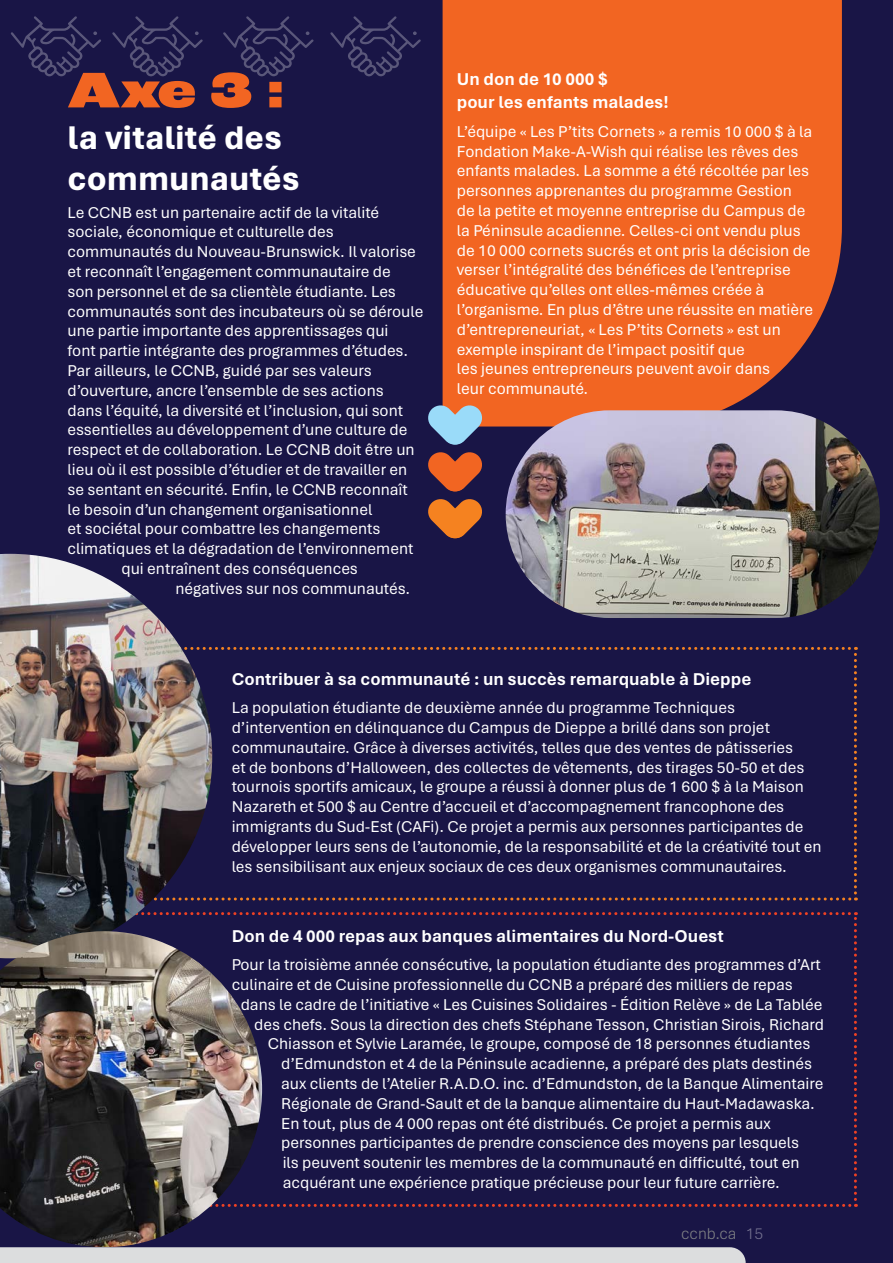
<style>
.page{position:relative;width:893px;height:1263px;background:#191546}
.page>*{position:absolute;margin:0;border:0;box-sizing:border-box;transform-origin:0 0}
.t1{font:900 expanded 52.5px "Roc Grotesk";color:#f26522}
.t2{font:800 34.5px/41.4px "Aptos";color:#fff}
.t3{font:700 18px/23.4px "Aptos";color:#fff}
.t4{font:16.5px/19.8px "Aptos";color:#fff}
.t5{font:300 16.5px "Aptos";color:#808285}
.Paragraph_Style_1{font:300 16.5px "Aptos";color:#757290}
</style>
<div class="page">
<svg style="left:11px;top:16px;width:90px;height:60px"></svg>
<svg style="left:112px;top:16px;width:91px;height:60px"></svg>
<svg style="left:223px;top:16px;width:91px;height:60px"></svg>
<svg style="left:330px;top:16px;width:91px;height:60px"></svg>
<div style="left:443px;top:0;width:399px;height:426px;background:#f26522"></div>
<img style="left:506px;top:410px;width:374px;height:208px;border-radius:104px">
<svg style="left:428px;top:404px;width:55px;height:135px"></svg>
<svg style="left:212px;top:647px;width:645px;height:253px"></svg>
<svg style="left:215px;top:912px;width:642px;height:295px"></svg>
<img style="left:0;top:554px;width:212px;height:377px">
<img style="left:0;top:931px;width:262px;height:316px">
<div style="left:0;top:1247px;width:746px;height:16px;background:#dcddde"></div>
<p class="t1" style="left:68px;top:57px;width:218px">Axe 3 :</p>
<p class="t2" style="left:68px;top:115px;width:234px">la vitalité des communautés</p>
<p class="t4" style="left:68px;top:202px;width:313px">Le CCNB est un partenaire actif de la vitalité</p>
<p class="t4" style="left:68px;top:221px;width:268px">sociale, économique et culturelle des</p>
<p class="t4" style="left:68px;top:241px;width:350px">communautés du Nouveau-Brunswick. Il valorise</p>
<p class="t4" style="left:68px;top:261px;width:325px">et reconnaît l’engagement communautaire de</p>
<p class="t4" style="left:68px;top:281px;width:330px">son personnel et de sa clientèle étudiante. Les</p>
<p class="t4" style="left:68px;top:301px;width:357px">communautés sont des incubateurs où se déroule</p>
<p class="t4" style="left:68px;top:320px;width:322px">une partie importante des apprentissages qui</p>
<p class="t4" style="left:68px;top:340px;width:342px">font partie intégrante des programmes d’études.</p>
<p class="t4" style="left:68px;top:360px;width:306px">Par ailleurs, le CCNB, guidé par ses valeurs</p>
<p class="t4" style="left:68px;top:380px;width:318px">d’ouverture, ancre l’ensemble de ses actions</p>
<p class="t4" style="left:68px;top:400px;width:337px">dans l’équité, la diversité et l’inclusion, qui sont</p>
<p class="t4" style="left:68px;top:419px;width:341px">essentielles au développement d’une culture de</p>
<p class="t4" style="left:68px;top:439px;width:349px">respect et de collaboration. Le CCNB doit être un</p>
<p class="t4" style="left:68px;top:459px;width:341px">lieu où il est possible d’étudier et de travailler en</p>
<p class="t4" style="left:68px;top:479px;width:342px">se sentant en sécurité. Enfin, le CCNB reconnaît</p>
<p class="t4" style="left:68px;top:499px;width:306px">le besoin d’un changement organisationnel</p>
<p class="t4" style="left:68px;top:518px;width:314px">et sociétal pour combattre les changements</p>
<p class="t4" style="left:68px;top:538px;width:347px">climatiques et la dégradation de l’environnement</p>
<p class="t4" style="left:122px;top:558px;width:238px">qui entraînent des conséquences</p>
<p class="t4" style="left:175px;top:578px;width:236px">négatives sur nos communautés.</p>
<p class="t3" style="left:457px;top:67px;width:213px">Un don de 10 000 $<br>pour les enfants malades!</p>
<p class="t4" style="left:457px;top:121px;width:358px">L’équipe « Les P’tits Cornets » a remis 10 000 $ à la Fondation Make-A-Wish qui réalise les rêves des enfants malades. La somme a été récoltée par les personnes apprenantes du programme Gestion de la petite et moyenne entreprise du Campus de la Péninsule acadienne. Celles-ci ont vendu plus de 10 000 cornets sucrés et ont pris la décision de verser l’intégralité des bénéfices de l’entreprise éducative qu’elles ont elles-mêmes créée à l’organisme. En plus d’être une réussite en matière d’entrepreneuriat, « Les P’tits Cornets » est un exemple inspirant de l’impact positif que<br>les jeunes entrepreneurs peuvent avoir dans<br>leur communauté.</p>
<p class="t3" style="left:232px;top:666px;width:521px">Contribuer à sa communauté : un succès remarquable à Dieppe</p>
<p class="t4" style="left:232px;top:697px;width:591px">La population étudiante de deuxième année du programme Techniques d’intervention en délinquance du Campus de Dieppe a brillé dans son projet communautaire. Grâce à diverses activités, telles que des ventes de pâtisseries<br>et de bonbons d’Halloween, des collectes de vêtements, des tirages 50-50 et des tournois sportifs amicaux, le groupe a réussi à donner plus de 1 600 $ à la Maison Nazareth et 500 $ au Centre d’accueil et d’accompagnement francophone des immigrants du Sud-Est (CAFi). Ce projet a permis aux personnes participantes de développer leurs sens de l’autonomie, de la responsabilité et de la créativité tout en les sensibilisant aux enjeux sociaux de ces deux organismes communautaires.</p>
<p class="t3" style="left:232px;top:923px;width:494px">Don de 4 000 repas aux banques alimentaires du Nord-Ouest</p>
<p class="t4" style="left:232px;top:954px;width:591px">Pour la troisième année consécutive, la population étudiante des programmes d’Art</p>
<p class="t4" style="left:232px;top:974px;width:563px">culinaire et de Cuisine professionnelle du CCNB a préparé des milliers de repas</p>
<p class="t4" style="left:241px;top:994px;width:583px">dans le cadre de l’initiative « Les Cuisines Solidaires - Édition Relève » de La Tablée</p>
<p class="t4" style="left:254px;top:1013px;width:571px">des chefs. Sous la direction des chefs Stéphane Tesson, Christian Sirois, Richard</p>
<p class="t4" style="left:268px;top:1033px;width:544px">Chiasson et Sylvie Laramée, le groupe, composé de 18 personnes étudiantes</p>
<p class="t4" style="left:281px;top:1053px;width:532px">d’Edmundston et 4 de la Péninsule acadienne, a préparé des plats destinés</p>
<p class="t4" style="left:281px;top:1073px;width:544px">aux clients de l’Atelier R.A.D.O. inc. d’Edmundston, de la Banque Alimentaire</p>
<p class="t4" style="left:281px;top:1093px;width:535px">Régionale de Grand-Sault et de la banque alimentaire du Haut-Madawaska.</p>
<p class="t4" style="left:281px;top:1112px;width:491px">En tout, plus de 4 000 repas ont été distribués. Ce projet a permis aux</p>
<p class="t4" style="left:281px;top:1132px;width:520px">personnes participantes de prendre conscience des moyens par lesquels</p>
<p class="t4" style="left:283px;top:1152px;width:519px">ils peuvent soutenir les membres de la communauté en difficulté, tout en</p>
<p class="t4" style="left:283px;top:1172px;width:499px">acquérant une expérience pratique précieuse pour leur future carrière.</p>
<p class="t5" style="left:681px;top:1222px;width:57px">ccnb.ca</p>
<p class="Paragraph_Style_1" style="left:746px;top:1222px;width:19px">15</p>
</div>
